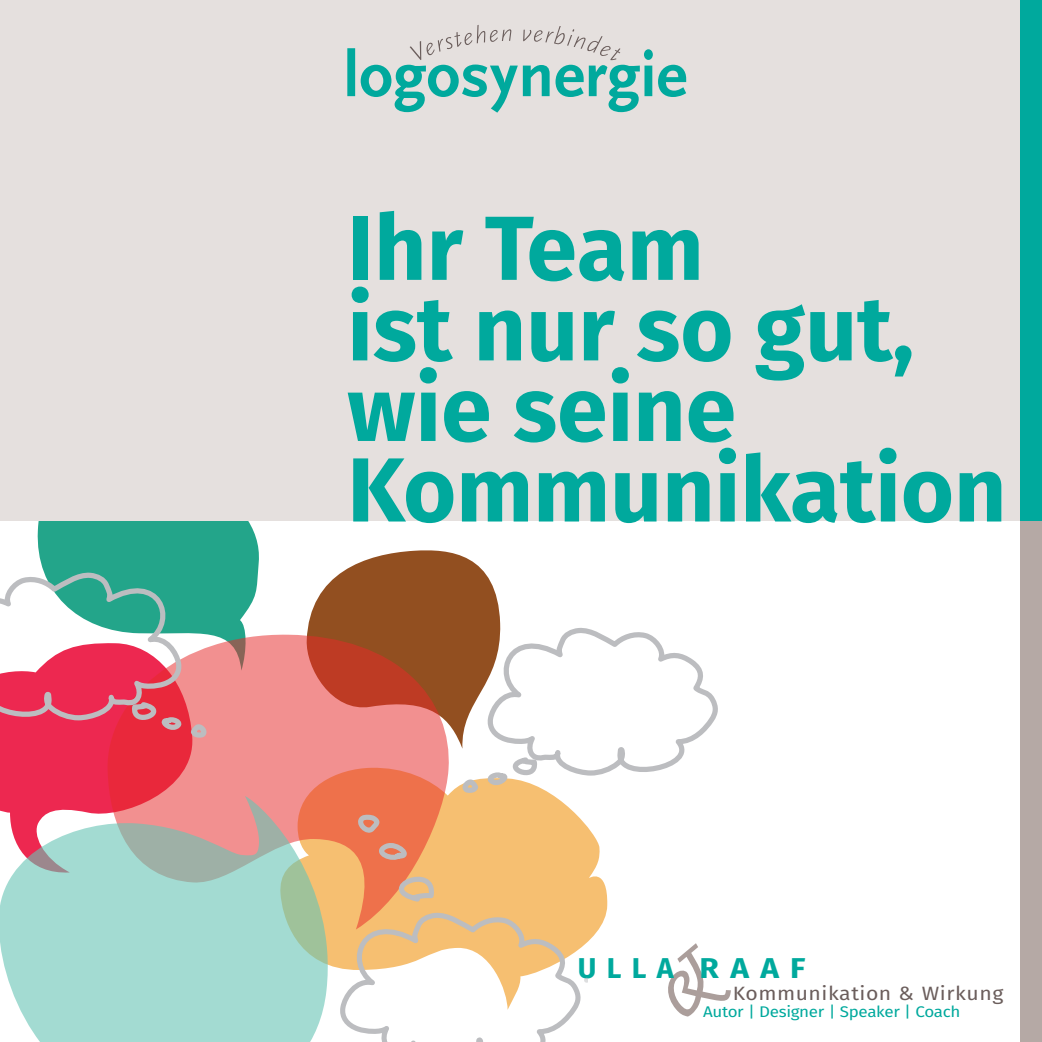
<style>
.page{position:relative;width:1042px;height:1042px;background:#fff}
.page>*{position:absolute;margin:0;border:0;box-sizing:border-box;transform-origin:0 0}
.t1{font:700 91px/80.5px "Fira Sans";color:#00a99d}
.t2{font:700 28.7px "Fira Sans";letter-spacing:.36em;color:#00a99d}
.t3{font:19.25px "Fira Sans";letter-spacing:.025em;color:#6b5e5c;scale:1.1 1}
.t4{font:15.4px "Fira Sans";letter-spacing:-.02em;color:#00a99d;scale:1.1 1}
</style>
<div class="page">
<div style="left:0;top:0;width:1042px;height:521px;background:#e5e0de"></div>
<div style="left:0;top:739px;width:108px;height:57px;background:#ed2850"></div>
<svg style="left:328px;top:798px;width:280px;height:185px;fill:#f6bf71"></svg>
<svg style="left:108px;top:635px;width:341px;height:294px;fill:#f29090"></svg>
<svg style="left:0;top:796px;width:328px;height:246px;fill:#a3dbd2"></svg>
<div style="left:1021px;top:0;width:21px;height:521px;background:#00a99d"></div>
<div style="left:1021px;top:521px;width:21px;height:521px;background:#b5a9a5"></div>
<svg style="left:347px;top:25px;width:339px;height:88px"></svg>
<svg style="left:306px;top:550px;width:412px;height:248px"></svg>
<svg style="left:340px;top:812px;width:247px;height:230px"></svg>
<svg style="left:0;top:521px;width:264px;height:218px"></svg>
<p class="t1" style="left:347px;top:215px;width:661px">Ihr Team<br>ist nur so gut, wie seine<br>Kommunikation</p>
<p class="t2" style="left:578px;top:948px;width:229px">ULLA RAAF</p>
<p class="t3" style="left:733px;top:979px;width:247px">Kommunikation &amp; Wirkung</p>
<p class="t4" style="left:703px;top:1000px;width:235px">Autor | Designer | Speaker | Coach</p>
</div>
